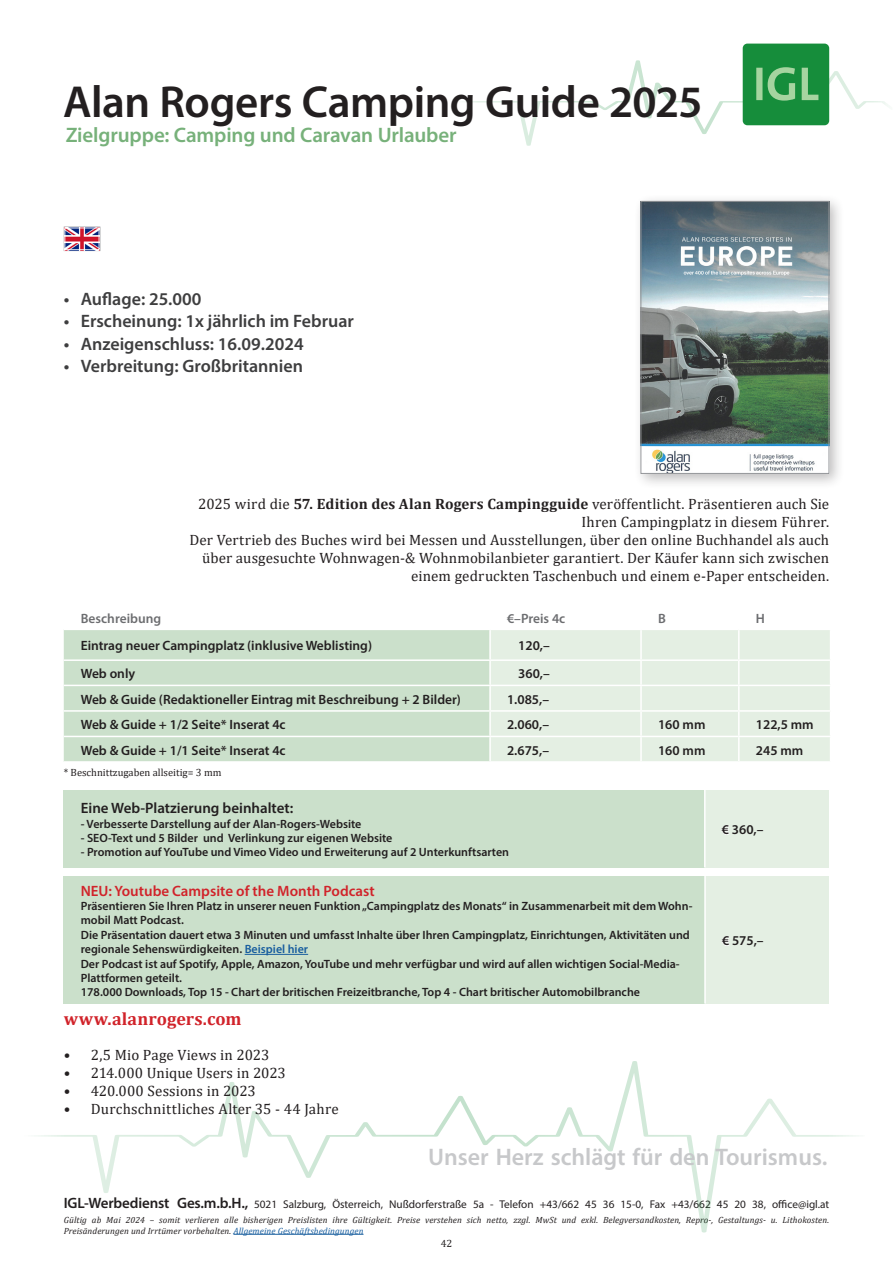
<style>
.page{position:relative;width:893px;height:1263px;background:#fff}
.page>*{position:absolute;margin:0;border:0;box-sizing:border-box;transform-origin:0 0}
.Ü_1{font:600 45px "Myriad Pro";letter-spacing:-.01em;color:#231f20}
.t1{font:600 24px "Myriad Pro";color:#c7c8ca}
.Ü_1-2{font:600 21px "Myriad Pro";letter-spacing:-.005em;color:#77b17a}
.t2{font:600 18px "Myriad Pro";color:#3e3e3f}
.Fließtext{font:700 18px "Cambria";letter-spacing:.01em;color:#d1232a}
.Fließtext-2{font:15px/18px "Cambria";letter-spacing:.005em;color:#231f20;text-align:right}
.t3{font:600 15px "Myriad Pro";color:#d1232a}
.t4{font:600 15px "Myriad Pro";color:#231f20}
.t5{font:600 13.5px "Myriad Pro";color:#231f20}
.t6{font:600 13.5px "Myriad Pro";color:#6c6d70}
.t7{font:600 12px/14.4px "Myriad Pro";color:#231f20}
.t8{font:11.25px "Myriad Pro";color:#231f20}
.t9{font:10.5px "Cambria";color:#231f20}
.t10{font:italic 9px/10.5px "Cambria";letter-spacing:.01em;color:#231f20}
.s1{font-weight:700}
.s2{color:#fff}
.s3{color:#175d9e}
.s4{font-weight:600;font-size:15px}
</style>
<div class="page">
<hr style="left:233px;top:1234px;width:130px;height:1px;background:#175d9e">
<div style="left:743px;top:44px;width:86px;height:81px;background:#168d3b;border-radius:5px"></div>
<svg style="left:464px;top:60px;width:424px;height:86px"></svg>
<svg style="left:38px;top:1061px;width:818px;height:171px"></svg>
<svg style="left:64px;top:227px;width:36px;height:24px"></svg>
<img style="left:66px;top:230px;width:31px;height:18px">
<div style="left:64px;top:228px;width:35px;height:22px;border:1px solid #fff"></div>
<div style="left:633px;top:194px;width:212px;height:296px;background:#231f20;opacity:.3"></div>
<img style="left:643px;top:203px;width:184px;height:269px">
<div style="left:641px;top:201px;width:188px;height:273px;border:1px solid #939598"></div>
<svg style="left:64px;top:630px;width:766px;height:131px;background:#d7e7d7"></svg>
<hr style="left:64px;top:659px;width:426px;height:2px;background:#fff">
<div style="left:64px;top:790px;width:641px;height:77px;background:#cbe0cb"></div>
<div style="left:705px;top:790px;width:124px;height:77px;background:#e4efe3"></div>
<hr style="left:704px;top:790px;width:2px;height:77px;background:#fff">
<div style="left:64px;top:876px;width:641px;height:127px;background:#cbe0cb"></div>
<div style="left:705px;top:876px;width:124px;height:127px;background:#e4efe3"></div>
<hr style="left:704px;top:876px;width:2px;height:127px;background:#fff">
<hr style="left:245px;top:954px;width:63px;height:1px;background:#175d9e">
<p class="Ü_1" style="left:63px;top:73px;width:641px">Alan Rogers Camping Guide 2025</p>
<p class="Ü_1-2" style="left:66px;top:121px;width:393px">Zielgruppe: Camping und Caravan Urlauber</p>
<p class="t2" style="left:64px;top:287px;width:139px">• Auflage: 25.000</p>
<p class="t2" style="left:64px;top:310px;width:292px">• Erscheinung: 1x jährlich im Februar</p>
<p class="t2" style="left:64px;top:332px;width:241px">• Anzeigenschluss: 16.09.2024</p>
<p class="t2" style="left:64px;top:355px;width:241px">• Verbreitung: Großbritannien</p>
<p class="Fließtext-2" style="left:190px;top:495px;width:641px">2025 wird die <span class="s1">57. Edition des Alan Rogers Campingguide</span> veröffentlicht. Präsentieren auch Sie Ihren Campingplatz in diesem Führer.<br>Der Vertrieb des Buches wird bei Messen und Ausstellungen, über den online Buchhandel als auch über ausgesuchte Wohnwagen-&amp; Wohnmobilanbieter garantiert. Der Käufer kann sich zwischen einem gedruckten Taschenbuch und einem e-Paper entscheiden.</p>
<p class="t6" style="left:81px;top:610px;width:82px">Beschreibung</p>
<p class="t6" style="left:507px;top:610px;width:60px"><span class="s2">€</span>–Preis 4c</p>
<p class="t6" style="left:658px;top:610px;width:9px">B</p>
<p class="t6" style="left:756px;top:610px;width:11px">H</p>
<p class="t5" style="left:81px;top:637px;width:293px">Eintrag neuer Campingplatz (inklusive Weblisting)</p>
<p class="t5" style="left:518px;top:637px;width:33px">120,–</p>
<p class="t5" style="left:81px;top:665px;width:56px">Web only</p>
<p class="t5" style="left:518px;top:665px;width:33px">360,–</p>
<p class="t5" style="left:81px;top:691px;width:382px">Web &amp; Guide (Redaktioneller Eintrag mit Beschreibung + 2 Bilder)</p>
<p class="t5" style="left:507px;top:691px;width:44px">1.085,–</p>
<p class="t5" style="left:81px;top:716px;width:206px">Web &amp; Guide + 1/2 Seite* Inserat 4c</p>
<p class="t5" style="left:507px;top:716px;width:44px">2.060,–</p>
<p class="t5" style="left:658px;top:716px;width:49px">160 mm</p>
<p class="t5" style="left:756px;top:716px;width:59px">122,5 mm</p>
<p class="t5" style="left:81px;top:742px;width:206px">Web &amp; Guide + 1/1 Seite* Inserat 4c</p>
<p class="t5" style="left:507px;top:742px;width:44px">2.675,–</p>
<p class="t5" style="left:658px;top:742px;width:49px">160 mm</p>
<p class="t5" style="left:756px;top:742px;width:49px">245 mm</p>
<p class="t9" style="left:64px;top:766px;width:159px">* Beschnittzugaben allseitig= 3 mm</p>
<p class="t4" style="left:81px;top:799px;width:214px">Eine Web-Platzierung beinhaltet:</p>
<p class="t7" style="left:81px;top:816px;width:282px">- Verbesserte Darstellung auf der Alan-Rogers-Website</p>
<p class="t7" style="left:81px;top:830px;width:313px">- SEO-Text und 5 Bilder und Verlinkung zur eigenen Website</p>
<p class="t7" style="left:81px;top:845px;width:430px">- Promotion auf YouTube und Vimeo Video und Erweiterung auf 2 Unterkunftsarten</p>
<p class="t3" style="left:81px;top:881px;width:295px">NEU: Youtube Campsite of the Month Podcast</p>
<p class="t7" style="left:81px;top:898px;width:613px">Präsentieren Sie Ihren Platz in unserer neuen Funktion „Campingplatz des Monats“ in Zusammenarbeit mit dem Wohn&shy;mobil Matt Podcast.</p>
<p class="t7" style="left:81px;top:927px;width:611px">Die Präsentation dauert etwa 3 Minuten und umfasst Inhalte über Ihren Campingplatz, Einrichtungen, Aktivitäten und regionale Sehenswürdigkeiten. <span class="s3">Beispiel hier<br></span>Der Podcast ist auf Spotify, Apple, Amazon, YouTube und mehr verfügbar und wird auf allen wichtigen Social-Media-Plattformen geteilt.</p>
<p class="t7" style="left:81px;top:985px;width:561px">178.000 Downloads, Top 15 - Chart der britischen Freizeitbranche, Top 4 - Chart britischer Automobilbranche</p>
<p class="Fließtext" style="left:64px;top:1006px;width:179px">www.alanrogers.com</p>
<p class="Fließtext-2" style="left:64px;top:1046px;width:207px">• 2,5 Mio Page Views in 2023</p>
<p class="Fließtext-2" style="left:64px;top:1064px;width:224px">• 214.000 Unique Users in 2023</p>
<p class="Fließtext-2" style="left:64px;top:1082px;width:194px">• 420.000 Sessions in 2023</p>
<p class="Fließtext-2" style="left:64px;top:1100px;width:277px">• Durchschnittliches Alter 35 - 44 Jahre</p>
<p class="t5" style="left:722px;top:821px;width:43px"><span class="s2">€</span> 360,–</p>
<p class="t5" style="left:722px;top:932px;width:43px"><span class="s2">€</span> 575,–</p>
<h2 class="t1" style="left:428px;top:1141px;width:401px">Unser Herz schlägt für den Tourismus.</h2>
<p class="t8" style="left:64px;top:1197px;width:767px"><span class="s4">IGL-Werbedienst Ges.m.b.H.,</span> 5021 Salzburg, Österreich, Nußdorferstraße 5a - Telefon +43/662 45 36 15-0, Fax +43/662 45 20 38, office@igl.at</p>
<p class="t10" style="left:64px;top:1214px;width:767px">Gültig ab Mai 2024 – somit verlieren alle bisherigen Preislisten ihre Gültigkeit. Preise verstehen sich netto, zzgl. MwSt und exkl. Belegversandkosten, Repro-, Gestaltungs- u. Lithokosten.<br>Preisänderungen und Irrtümer vorbehalten. <span class="s3">Allgemeine Geschäftsbedingungen</span></p>
<p class="t9" style="left:441px;top:1237px;width:13px">42</p>
</div>
